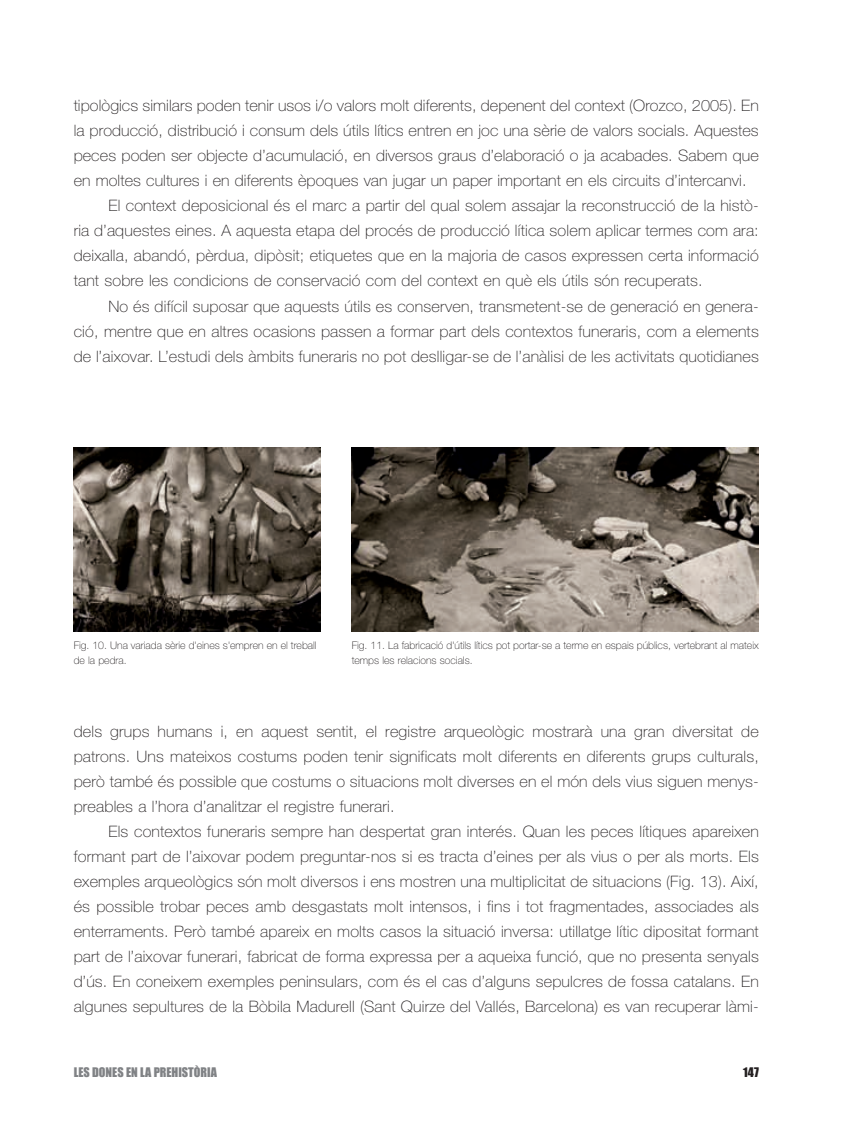
<style>
.page{position:relative;width:844px;height:1141px;background:#fff}
.page>*{position:absolute;margin:0;border:0;box-sizing:border-box;transform-origin:0 0}
.t1{font:100 15.75px/25px "Helvetica Neue";letter-spacing:.01em;color:#231f20;text-align:justify}
.t2{font:12.25px "Impact";color:#808285}
.t3{font:12.25px "Impact";color:#231f20}
.t4{font:100 10.5px/15.8px "Helvetica Neue";color:#231f20}
</style>
<div class="page">
<img style="left:74px;top:447px;width:247px;height:184px">
<img style="left:351px;top:447px;width:407px;height:184px">
<p class="t1" style="left:74px;top:95px;width:686px">tipològics similars poden tenir usos i/o valors molt diferents, depenent del context (Orozco, 2005). En</p>
<p class="t1" style="left:74px;top:120px;width:686px">la producció, distribució i consum dels útils lítics entren en joc una sèrie de valors socials. Aquestes</p>
<p class="t1" style="left:74px;top:145px;width:686px">peces poden ser objecte d’acumulació, en diversos graus d’elaboració o ja acabades. Sabem que</p>
<p class="t1" style="left:74px;top:170px;width:674px">en moltes cultures i en diferents èpoques van jugar un paper important en els circuits d’intercanvi.</p>
<p class="t1" style="left:108px;top:195px;width:651px">El context deposicional és el marc a partir del qual solem assajar la reconstrucció de la histò-</p>
<p class="t1" style="left:74px;top:220px;width:686px">ria d’aquestes eines. A aquesta etapa del procés de producció lítica solem aplicar termes com ara:</p>
<p class="t1" style="left:74px;top:245px;width:686px">deixalla, abandó, pèrdua, dipòsit; etiquetes que en la majoria de casos expressen certa informació</p>
<p class="t1" style="left:74px;top:270px;width:630px">tant sobre les condicions de conservació com del context en què els útils són recuperats.</p>
<p class="t1" style="left:108px;top:295px;width:651px">No és difícil suposar que aquests útils es conserven, transmetent-se de generació en genera-</p>
<p class="t1" style="left:74px;top:320px;width:686px">ció, mentre que en altres ocasions passen a formar part dels contextos funeraris, com a elements</p>
<p class="t1" style="left:74px;top:345px;width:686px">de l’aixovar. L’estudi dels àmbits funeraris no pot deslligar-se de l’anàlisi de les activitats quotidianes</p>
<p class="t4" style="left:74px;top:638px;width:244px">Fig. 10. Una variada sèrie d'eines s'empren en el treball de la pedra.</p>
<p class="t4" style="left:351px;top:638px;width:408px">Fig. 11. La fabricació d'útils lítics pot portar-se a terme en espais públics, vertebrant al mateix temps les relacions socials.</p>
<p class="t1" style="left:74px;top:720px;width:686px">dels grups humans i, en aquest sentit, el registre arqueològic mostrarà una gran diversitat de patrons. Uns mateixos costums poden tenir significats molt diferents en diferents grups culturals, però també és possible que costums o situacions molt diverses en el món dels vius siguen menys&shy;preables a l’hora d’analitzar el registre funerari.</p>
<p class="t1" style="left:74px;top:820px;width:686px;text-indent:35px">Els contextos funeraris sempre han despertat gran interés. Quan les peces lítiques apareixen formant part de l’aixovar podem preguntar-nos si es tracta d’eines per als vius o per als morts. Els exemples arqueològics són molt diversos i ens mostren una multiplicitat de situacions (Fig. 13). Així, és possible trobar peces amb desgastats molt intensos, i fins i tot fragmentades, associades als enterraments. Però també apareix en molts casos la situació inversa: utillatge lític dipositat formant part de l’aixovar funerari, fabricat de forma expressa per a aqueixa funció, que no presenta senyals d’ús. En coneixem exemples peninsulars, com és el cas d’alguns sepulcres de fossa catalans. En algunes sepultures de la Bòbila Madurell (Sant Quirze del Vallés, Barcelona) es van recuperar làmi-</p>
<p class="t2" style="left:74px;top:1068px;width:145px">LES DONES EN LA PREHISTÒRIA</p>
<p class="t3" style="left:743px;top:1068px;width:17px">147</p>
</div>
